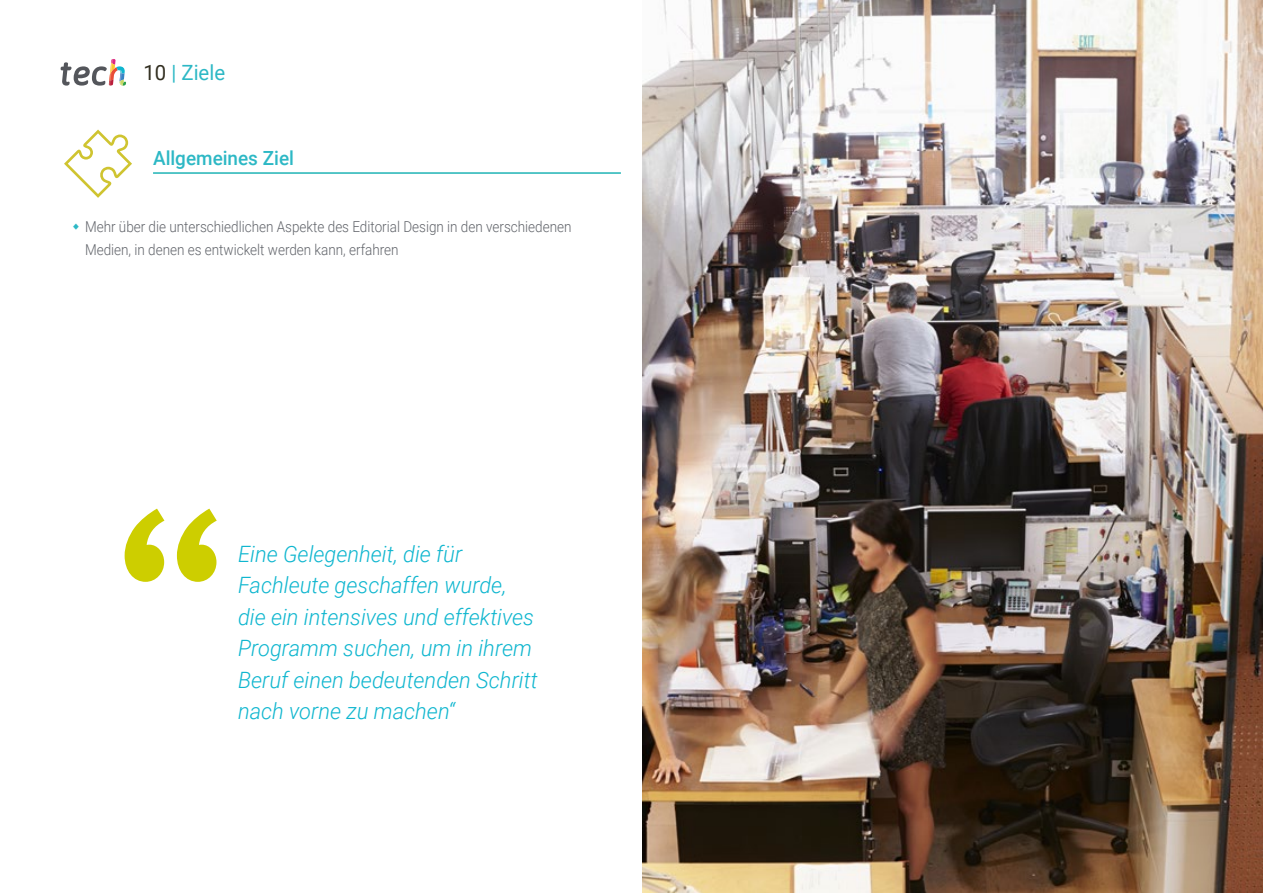
<style>
.page{position:relative;width:1263px;height:893px;background:#fff}
.page>*{position:absolute;margin:0;border:0;box-sizing:border-box;transform-origin:0 0}
.t1{font:italic 300 22.5px/31.5px "Roboto";color:#0fb6cf}
.t2{font:21px "Roboto";color:#2db8c5}
.t3{font:500 19.5px "Roboto";color:#2db8c5}
.t4{font:300 15px/22.5px "Roboto";color:#61646a;scale:.9 1}
.s1{color:#312e20}
</style>
<div class="page">
<img style="left:642px;top:0;width:621px;height:893px">
<hr style="left:153px;top:173px;width:468px;height:1px;background:#2db8c5">
<svg style="left:64px;top:130px;width:68px;height:68px"></svg>
<svg style="left:125px;top:509px;width:92px;height:73px"></svg>
<svg style="left:61px;top:59px;width:65px;height:27px"></svg>
<p class="t2" style="left:144px;top:57px;width:83px"><span class="s1">10</span> | Ziele</p>
<p class="t3" style="left:153px;top:144px;width:142px">Allgemeines Ziel</p>
<p class="t4" style="left:85px;top:215px;width:542px">Mehr über die unterschiedlichen Aspekte des Editorial Design in den verschiedenen<br>Medien, in denen es entwickelt werden kann, erfahren</p>
<p class="t1" style="left:238px;top:537px;width:301px">Eine Gelegenheit, die für<br>Fachleute geschaffen wurde, die ein intensives und effektives<br>Programm suchen, um in ihrem<br>Beruf einen bedeutenden Schritt nach vorne zu machen“</p>
</div>
